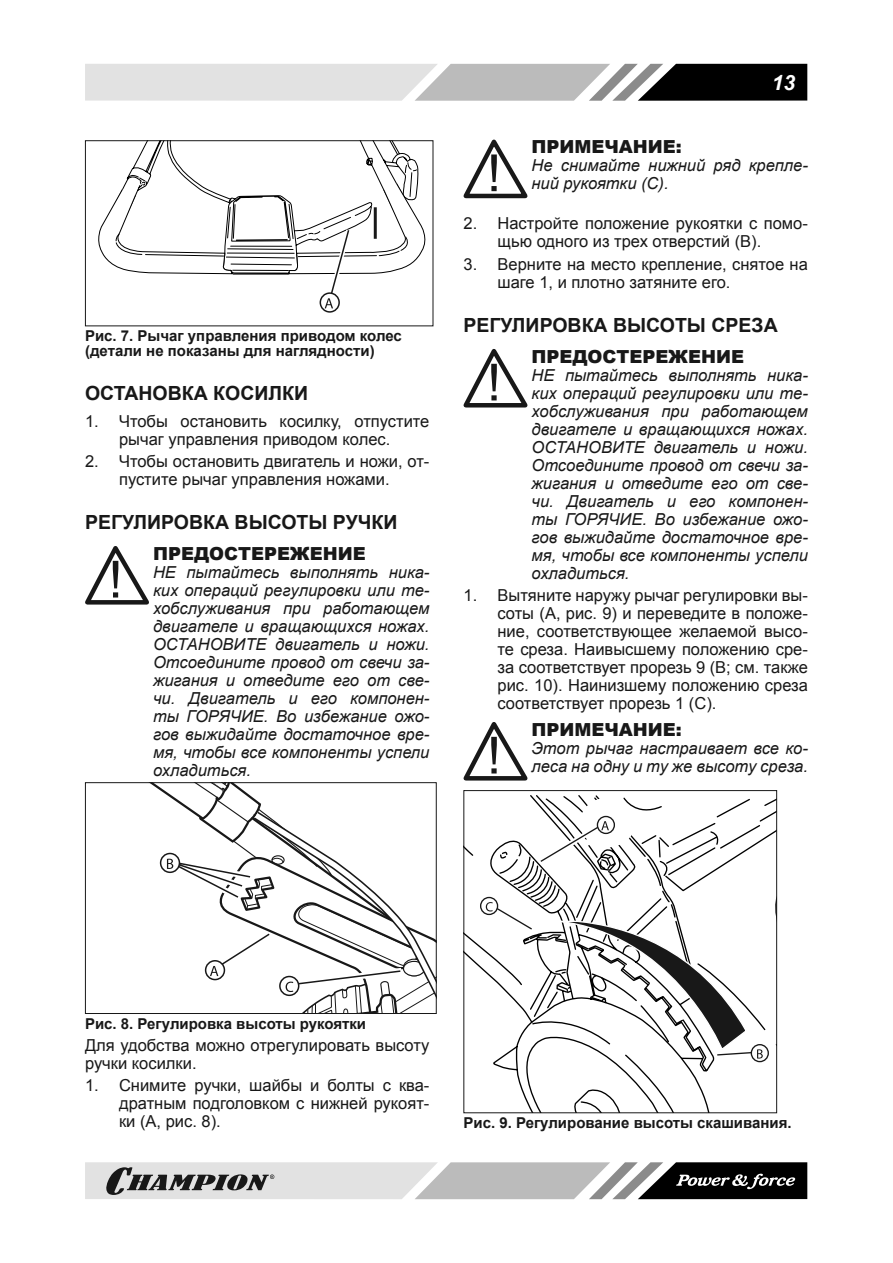
<style>
.page{position:relative;width:893px;height:1263px;background:#fff}
.page>*{position:absolute;margin:0;border:0;box-sizing:border-box;transform-origin:0 0}
.t1{font:italic 700 21px "Arial";color:#fff}
.t2{font:700 19.5px "Arial";color:#181818}
.t3{font:900 18px "Arial";color:#181818}
.t4{font:italic 16.5px/18px "Arial";color:#181818;text-align:justify}
.t5{font:16.5px/18px "Arial";color:#181818}
.t6{font:700 15px/15px "Arial";color:#181818}
</style>
<div class="page">
<svg style="left:85px;top:64px;width:722px;height:37px;background:#aaa"></svg>
<svg style="left:85px;top:1162px;width:722px;height:37px;background:#a2a2a2"></svg>
<div style="left:85px;top:140px;width:348px;height:186px;border:1px solid #181818"></div>
<div style="left:320px;top:292px;width:20px;height:21px;border:2px solid #181818;border-radius:50%"></div>
<svg style="left:98px;top:141px;width:327px;height:168px"></svg>
<svg style="left:85px;top:546px;width:64px;height:59px"></svg>
<svg style="left:96px;top:783px;width:340px;height:231px"></svg>
<svg style="left:463px;top:139px;width:65px;height:60px"></svg>
<svg style="left:463px;top:349px;width:65px;height:59px"></svg>
<svg style="left:463px;top:722px;width:65px;height:59px"></svg>
<svg style="left:465px;top:795px;width:310px;height:316px"></svg>
<div style="left:463px;top:790px;width:314px;height:323px;border:1px solid #181818"></div>
<div style="left:580px;top:798px;width:55px;height:49px;background:#fff;border-radius:50%"></div>
<div style="left:597px;top:816px;width:18px;height:18px;border:1px solid #181818;border-radius:50%"></div>
<svg style="left:538px;top:815px;width:76px;height:51px"></svg>
<svg style="left:481px;top:897px;width:17px;height:17px"></svg>
<div style="left:480px;top:897px;width:18px;height:18px;border:1px solid #181818;border-radius:50%"></div>
<svg style="left:751px;top:1045px;width:17px;height:16px"></svg>
<div style="left:751px;top:1044px;width:18px;height:18px;border:1px solid #181818;border-radius:50%"></div>
<svg style="left:485px;top:900px;width:278px;height:158px"></svg>
<p class="t6" style="left:85px;top:329px;width:318px">Рис. 7. Рычаг управления приводом колес (детали не показаны для наглядности)</p>
<p class="t2" style="left:85px;top:380px;width:225px">ОСТАНОВКА КОСИЛКИ</p>
<p class="t5" style="left:85px;top:412px;width:346px;text-align:center">1. Чтобы остановить косилку, отпустите рычаг управления приводом колес.</p>
<p class="t5" style="left:85px;top:452px;width:346px;text-align:center">2. Чтобы остановить двигатель и ножи, от&shy;пустите рычаг управления ножами.</p>
<p class="t2" style="left:85px;top:509px;width:314px">РЕГУЛИРОВКА ВЫСОТЫ РУЧКИ</p>
<p class="t3" style="left:153px;top:540px;width:214px">ПРЕДОСТЕРЕЖЕНИЕ</p>
<p class="t4" style="left:153px;top:563px;width:278px">НЕ пытайтесь выполнять ника&shy;ких операций регулировки или те&shy;хобслуживания при работающем двигателе и вращающихся ножах.<br>ОСТАНОВИТЕ двигатель и ножи.<br>Отсоедините провод от свечи за&shy;жигания и отведите его от све&shy;чи. Двигатель и его компонен&shy;ты ГОРЯЧИЕ. Во избежание ожо&shy;гов выжидайте достаточное вре&shy;мя, чтобы все компоненты успели охладиться.</p>
<p class="t1" style="left:772px;top:70px;width:25px">13</p>
<p class="t3" style="left:531px;top:134px;width:152px">ПРИМЕЧАНИЕ:</p>
<p class="t4" style="left:531px;top:157px;width:278px">Не снимайте нижний ряд крепле&shy;ний рукоятки (С).</p>
<p class="t5" style="left:497px;top:215px;width:312px;text-indent:-34px">2. Настройте положение рукоятки с помо&shy;щью одного из трех отверстий (B).</p>
<p class="t5" style="left:497px;top:255px;width:312px;text-indent:-34px">3. Верните на место крепление, снятое на шаге 1, и плотно затяните его.</p>
<p class="t2" style="left:463px;top:312px;width:316px">РЕГУЛИРОВКА ВЫСОТЫ СРЕЗА</p>
<p class="t3" style="left:531px;top:343px;width:214px">ПРЕДОСТЕРЕЖЕНИЕ</p>
<p class="t4" style="left:531px;top:366px;width:278px">НЕ пытайтесь выполнять ника&shy;ких операций регулировки или те&shy;хобслуживания при работающем двигателе и вращающихся ножах.<br>ОСТАНОВИТЕ двигатель и ножи.<br>Отсоедините провод от свечи за&shy;жигания и отведите его от све&shy;чи. Двигатель и его компонен&shy;ты ГОРЯЧИЕ. Во избежание ожо&shy;гов выжидайте достаточное вре&shy;мя, чтобы все компоненты успели охладиться.</p>
<p class="t5" style="left:497px;top:586px;width:312px;text-align:justify;text-indent:-34px">1. Вытяните наружу рычаг регулировки вы&shy;соты (A, рис. 9) и переведите в положе&shy;ние, соответствующее желаемой высо&shy;те среза. Наивысшему положению сре&shy;за соответствует прорезь 9 (B; см. также рис. 10). Наинизшему положению среза соответствует прорезь 1 (C).</p>
<p class="t3" style="left:531px;top:716px;width:152px">ПРИМЕЧАНИЕ:</p>
<p class="t4" style="left:531px;top:739px;width:278px">Этот рычаг настраивает все ко&shy;леса на одну и ту же высоту среза.</p>
<p class="t6" style="left:85px;top:1016px;width:283px">Рис. 8. Регулировка высоты рукоятки</p>
<p class="t5" style="left:85px;top:1036px;width:346px">Для удобства можно отрегулировать высоту ручки косилки.</p>
<p class="t5" style="left:119px;top:1077px;width:312px;text-align:justify;text-indent:-34px">1. Снимите ручки, шайбы и болты с ква&shy;дратным подголовком с нижней рукоят&shy;ки (A, рис. 8).</p>
<p class="t6" style="left:463px;top:1116px;width:330px">Рис. 9. Регулирование высоты скашивания.</p>
</div>
